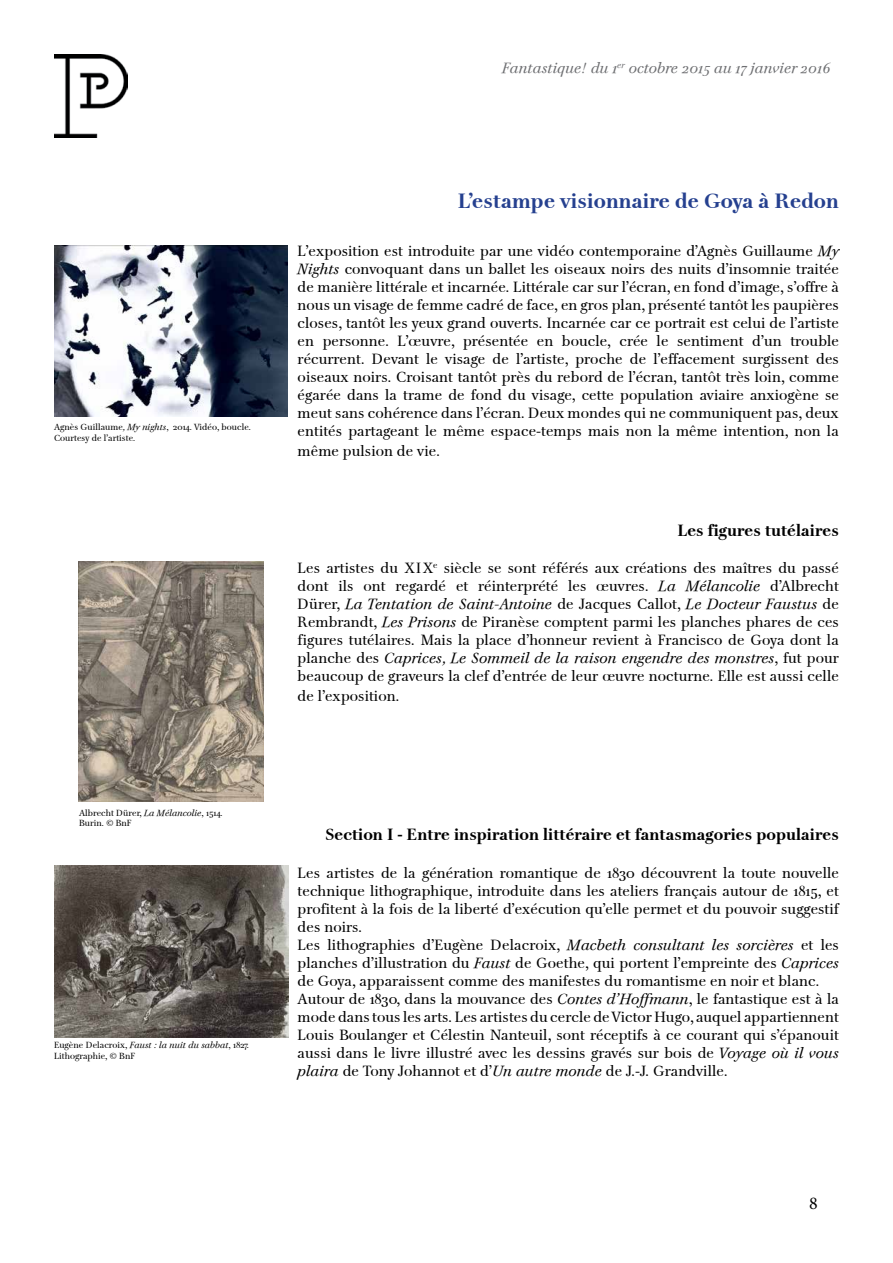
<style>
.page{position:relative;width:893px;height:1263px;background:#fff}
.page>*{position:absolute;margin:0;border:0;box-sizing:border-box;transform-origin:0 0}
.t1{font:700 21px "Petit Palais";color:#25408f}
.t2{font:18px "Minion Pro";color:#000}
.t3{font:700 16.5px "Petit Palais";color:#000}
.t4{font:15px/18px "Petit Palais Normal";color:#000}
.t5{font:italic 15px "Petit Palais";color:#000}
.t6{font:italic 15px "Petit Palais";color:#6d6e71}
.t7{font:9px/10.8px "Petit Palais Normal";color:#000}
.s1{font-family:"Petit Palais";font-style:italic}
.s2{font-family:"Petit Palais Normal";font-style:normal}
</style>
<div class="page">
<img style="left:54px;top:54px;width:74px;height:84px">
<img style="left:79px;top:561px;width:184px;height:241px">
<img style="left:54px;top:246px;width:234px;height:170px">
<img style="left:54px;top:865px;width:234px;height:172px">
<p class="t7" style="left:54px;top:422px;width:199px">Agnès Guillaume<span class="s1">, My nights</span>, 2014. Vidéo, boucle.<br>Courtesy de l’artiste.</p>
<p class="t7" style="left:79px;top:807px;width:145px">Albrecht Dürer, <span class="s1">La Mélancolie</span>, 1514.<br>Burin. © BnF</p>
<p class="t7" style="left:54px;top:1040px;width:197px">Eugène Delacroix, <span class="s1">Faust : la nuit du sabbat</span>, 1827.<br>Lithographie, © BnF</p>
<p class="t6" style="left:502px;top:60px;width:330px">Fantastique! du 1<sup>er</sup> octobre 2015 au 17 janvier 2016</p>
<h1 class="t1" style="left:458px;top:188px;width:383px">L’estampe visionnaire de Goya à Redon</h1>
<p class="t4" style="left:298px;top:242px;width:543px;text-align:justify">L’exposition est introduite par une vidéo contemporaine d’Agnès Guillaume <span class="s1">My Nights</span> convoquant dans un ballet les oiseaux noirs des nuits d’insomnie traitée de manière littérale et incarnée. Littérale car sur l’écran, en fond d’image, s’offre à nous un visage de femme cadré de face, en gros plan, présenté tantôt les paupières closes, tantôt les yeux grand ouverts. Incarnée car ce portrait est celui de l’artiste en personne. L’œuvre, présentée en boucle, crée le sentiment d’un trouble récurrent. Devant le visage de l’artiste, proche de l’effacement surgissent des oiseaux noirs. Croisant tantôt près du rebord de l’écran, tantôt très loin, comme égarée dans la trame de fond du visage, cette population aviaire anxiogène se meut sans cohérence dans l’écran. Deux mondes qui ne communiquent pas, deux entités partageant le même espace-temps mais non la même intention, non la</p>
<p class="t4" style="left:298px;top:442px;width:144px">même pulsion de vie.</p>
<p class="t3" style="left:678px;top:520px;width:163px">Les figures tutélaires</p>
<p class="t4" style="left:298px;top:559px;width:543px">Les artistes du XIX<sup>e</sup> siècle se sont référés aux créations des maîtres du passé dont ils ont regardé et réinterprété les œuvres. <span class="s1">La Mélancolie</span> d’Albrecht</p>
<p class="t5" style="left:298px;top:595px;width:543px"><span class="s2">Dürer,</span> La Tentation de Saint-Antoine <span class="s2">de Jacques Callot,</span> Le Docteur Faustus <span class="s2">de</span></p>
<p class="t4" style="left:298px;top:613px;width:543px">Rembrandt, <span class="s1">Les Prisons</span> de Piranèse comptent parmi les planches phares de ces figures tutélaires. Mais la place d’honneur revient à Francisco de Goya dont la</p>
<p class="t5" style="left:298px;top:649px;width:543px"><span class="s2">planche des</span> Caprices, Le Sommeil de la raison engendre des monstres<span class="s2">, fut pour</span></p>
<p class="t4" style="left:298px;top:666px;width:543px;line-height:19.8px">beaucoup de graveurs la clef d’entrée de leur œuvre nocturne. Elle est aussi celle de l’exposition.</p>
<p class="t3" style="left:325px;top:824px;width:515px">Section I - Entre inspiration littéraire et fantasmagories populaires</p>
<p class="t4" style="left:298px;top:863px;width:543px">Les artistes de la génération romantique de 1830 découvrent la toute nouvelle technique lithographique, introduite dans les ateliers français autour de 1815, et profitent à la fois de la liberté d’exécution qu’elle permet et du pouvoir suggestif des noirs.<br>Les lithographies d’Eugène Delacroix, <span class="s1">Macbeth consultant les sorcières</span> et les planches d’illustration du <span class="s1">Faust</span> de Goethe, qui portent l’empreinte des <span class="s1">Caprices </span>de Goya, apparaissent comme des manifestes du romantisme en noir et blanc.<br>Autour de 1830, dans la mouvance des <span class="s1">Contes d’Hoffmann</span>, le fantastique est à la mode dans tous les arts. Les artistes du cercle de Victor Hugo, auquel appartiennent Louis Boulanger et Célestin Nanteuil, sont réceptifs à ce courant qui s’épanouit aussi dans le livre illustré avec les dessins gravés sur bois de <span class="s1">Voyage où il vous plaira</span> de Tony Johannot et d’<span class="s1">Un autre monde</span> de J.-J. Grandville.</p>
<p class="t2" style="left:809px;top:1191px;width:10px">8</p>
</div>
